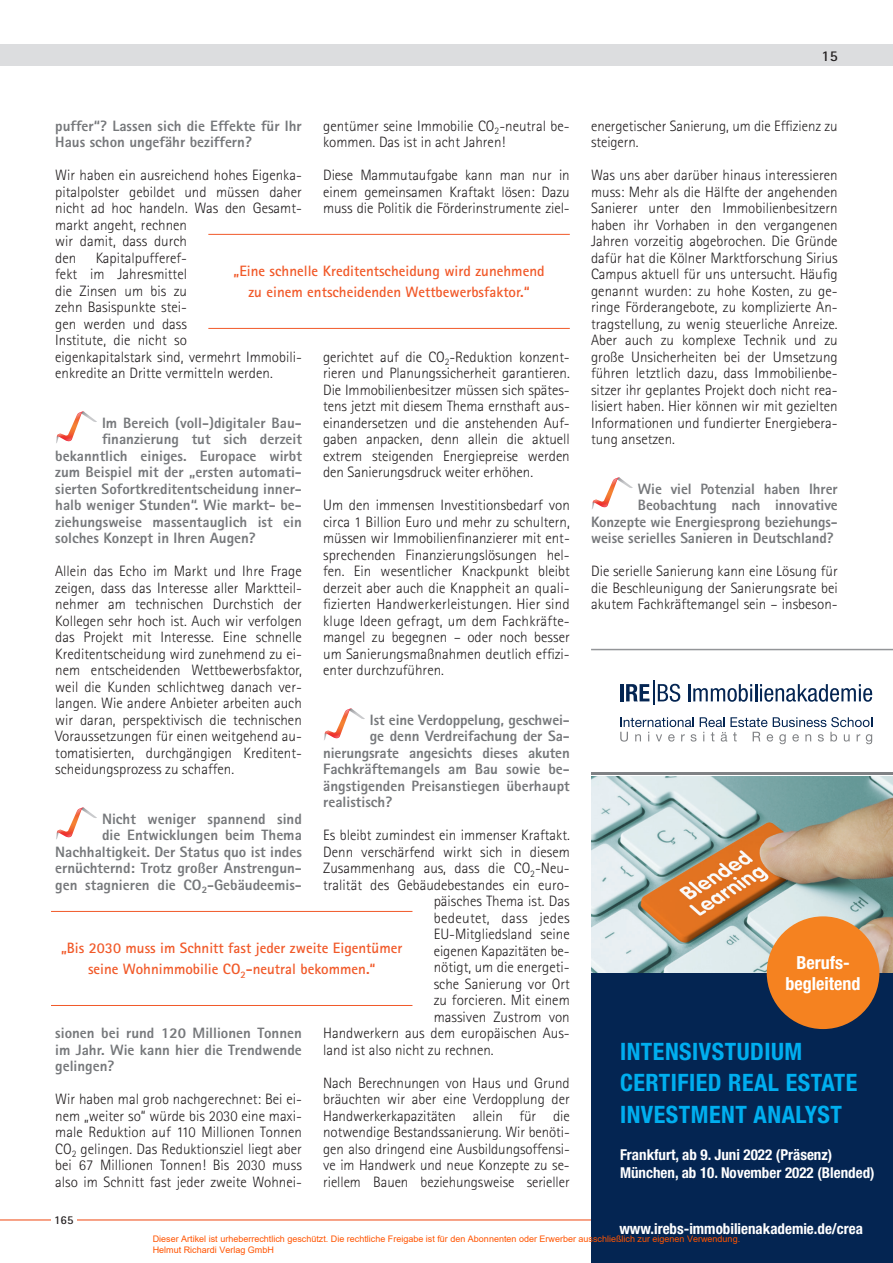
<style>
.page{position:relative;width:893px;height:1263px;background:#fff}
.page>*{position:absolute;margin:0;border:0;box-sizing:border-box;transform-origin:0 0}
.t1{font:700 condensed 24px/31.5px "Helvetica Neue LT Pro";letter-spacing:.02em;color:#00aeef}
.t2{font:700 condensed 18px/21px "Helvetica Neue LT Pro";color:#fff;text-align:center}
.t3{font:300 15px/16.5px "Rotis Sans Serif";color:#231f20;text-align:justify}
.t4{font:800 15px/16.5px "Rotis Sans Serif";color:#76787b;text-align:right}
.t5{font:700 15px/21px "Rotis Sans Serif";color:#f15929;text-align:center}
.t6{font:700 condensed 15px/18px "Helvetica Neue LT Pro";color:#fff}
.t7{font:300 15px "Rotis Sans Serif";letter-spacing:.02em;color:#231f20}
.t8{font:700 15px "Rotis Sans Serif";color:#231f20}
.t9{font:700 12px "Rotis Sans Serif";color:#231f20}
.t10{font:9px/10.8px "Arial";color:#ff5400}
</style>
<div class="page">
<hr style="left:0;top:1219px;width:893px;height:1px;background:#f15929">
<div style="left:0;top:45px;width:893px;height:21px;background:#dcdddf"></div>
<div style="left:51px;top:1214px;width:26px;height:13px;background:#fff"></div>
<svg style="left:56px;top:411px;width:41px;height:32px"></svg>
<svg style="left:56px;top:807px;width:41px;height:32px"></svg>
<svg style="left:324px;top:708px;width:41px;height:32px"></svg>
<svg style="left:592px;top:477px;width:41px;height:32px"></svg>
<hr style="left:208px;top:234px;width:362px;height:1px;background:#f15929">
<hr style="left:208px;top:328px;width:362px;height:1px;background:#f15929">
<hr style="left:51px;top:911px;width:361px;height:1px;background:#f15929">
<hr style="left:51px;top:1005px;width:361px;height:1px;background:#f15929">
<div style="left:591px;top:862px;width:302px;height:401px;background:#042552"></div>
<svg style="left:620px;top:717px;width:252px;height:27px"></svg>
<hr style="left:620px;top:684px;width:3px;height:17px;background:#042552">
<svg style="left:626px;top:681px;width:54px;height:24px"></svg>
<svg style="left:688px;top:684px;width:184px;height:18px"></svg>
<hr style="left:591px;top:772px;width:302px;height:3px;background:#808285">
<img style="left:591px;top:777px;width:302px;height:196px">
<div style="left:767px;top:916px;width:112px;height:113px;background:#f58220;border-radius:50%"></div>
<hr style="left:591px;top:649px;width:302px;height:1px;background:#939598">
<p class="t8" style="left:822px;top:46px;width:18px">15</p>
<p class="t3" style="left:323px;top:117px;width:248px">gentümer seine Immobilie CO<sub>2</sub>-neutral be&shy;kommen. Das ist in acht Jahren!</p>
<p class="t3" style="left:323px;top:167px;width:248px">Diese Mammutaufgabe kann man nur in einem gemeinsamen Kraftakt lösen: Dazu muss die Politik die Förderinstrumente ziel-</p>
<p class="t4" style="left:55px;top:117px;width:248px;text-align:left">puffer“? Lassen sich die Effekte für Ihr<br>Haus schon ungefähr beziffern?</p>
<p class="t3" style="left:55px;top:167px;width:248px;text-align:left">Wir haben ein ausreichend hohes Eigenka&shy;pitalpolster gebildet und müssen daher nicht ad hoc handeln. Was den Gesamt&shy;markt angeht, rechnen<br>wir damit, dass durch<br>den</p>
<p class="t3" style="left:55px;top:249px;width:248px;text-align:left;text-indent:40px">Kapitalpufferef-<br>fekt im Jahresmittel<br>die Zinsen um bis zu<br>zehn Basispunkte stei-<br>gen werden und dass<br>Institute, die nicht so<br>eigenkapitalstark sind, vermehrt Immobili&shy;enkredite an Dritte vermitteln werden.</p>
<p class="t4" style="left:102px;top:414px;width:201px">Im Bereich (voll-)digitaler Bau-</p>
<p class="t4" style="left:102px;top:431px;width:201px">finanzierung tut sich derzeit</p>
<p class="t4" style="left:55px;top:447px;width:248px">bekanntlich einiges. Europace wirbt</p>
<p class="t4" style="left:55px;top:464px;width:248px">zum Beispiel mit der „ersten automati-</p>
<p class="t4" style="left:55px;top:480px;width:248px">sierten Sofortkreditentscheidung inner-</p>
<p class="t4" style="left:55px;top:497px;width:248px">halb weniger Stunden“. Wie markt- be-</p>
<p class="t4" style="left:55px;top:513px;width:248px">ziehungsweise massentauglich ist ein</p>
<p class="t4" style="left:55px;top:530px;width:202px">solches Konzept in Ihren Augen?</p>
<p class="t3" style="left:55px;top:563px;width:248px">Allein das Echo im Markt und Ihre Frage zeigen, dass das Interesse aller Marktteil&shy;nehmer am technischen Durchstich der Kollegen sehr hoch ist. Auch wir verfolgen das Projekt mit Interesse. Eine schnelle Kreditentscheidung wird zunehmend zu ei&shy;nem entscheidenden Wettbewerbsfaktor, weil die Kunden schlichtweg danach ver&shy;langen. Wie andere Anbieter arbeiten auch wir daran, perspektivisch die technischen Voraussetzungen für einen weitgehend au&shy;tomatisierten, durchgängigen Kreditent&shy;scheidungsprozess zu schaffen.</p>
<p class="t4" style="left:55px;top:810px;width:248px">Nicht weniger spannend sind<br>die Entwicklungen beim Thema Nachhaltigkeit. Der Status quo ist indes ernüchternd: Trotz großer Anstrengun&shy;gen stagnieren die CO<sub>2</sub>-Gebäudeemis-</p>
<p class="t5" style="left:234px;top:260px;width:313px">„Eine schnelle Kreditentscheidung wird zunehmend zu einem entscheidenden Wettbewerbsfaktor.“</p>
<p class="t3" style="left:323px;top:348px;width:248px">gerichtet auf die CO<sub>2</sub>--Reduktion konzent&shy;rieren und Planungssicherheit garantieren.<br>Die Immobilienbesitzer müssen sich spätes&shy;tens jetzt mit diesem Thema ernsthaft aus&shy;einandersetzen und die anstehenden Auf&shy;gaben anpacken, denn allein die aktuell extrem steigenden Energiepreise werden den Sanierungsdruck weiter erhöhen.</p>
<p class="t3" style="left:323px;top:497px;width:248px">Um den immensen Investitionsbedarf von circa 1 Billion Euro und mehr zu schultern, müssen wir Immobilienfinanzierer mit ent&shy;sprechenden Finanzierungslösungen hel&shy;fen. Ein wesentlicher Knackpunkt bleibt derzeit aber auch die Knappheit an quali&shy;fizierten Handwerkerleistungen. Hier sind kluge Ideen gefragt, um dem Fachkräfte&shy;mangel zu begegnen – oder noch besser um Sanierungsmaßnahmen deutlich effizi&shy;enter durchzuführen.</p>
<p class="t4" style="left:370px;top:711px;width:200px">Ist eine Verdoppelung, geschwei-</p>
<p class="t4" style="left:370px;top:728px;width:201px">ge denn Verdreifachung der Sa-</p>
<p class="t4" style="left:323px;top:744px;width:248px">nierungsrate angesichts dieses akuten</p>
<p class="t4" style="left:323px;top:761px;width:248px">Fachkräftemangels am Bau sowie be-</p>
<p class="t4" style="left:323px;top:777px;width:248px">ängstigenden Preisanstiegen überhaupt</p>
<p class="t4" style="left:323px;top:794px;width:71px">realistisch?</p>
<p class="t3" style="left:323px;top:827px;width:248px">Es bleibt zumindest ein immenser Kraftakt.</p>
<p class="t3" style="left:323px;top:843px;width:248px">Denn verschärfend wirkt sich in diesem</p>
<p class="t3" style="left:323px;top:860px;width:248px">Zusammenhang aus, dass die CO<sub>2</sub>-Neu-</p>
<p class="t3" style="left:323px;top:876px;width:248px">tralität des Gebäudebestandes ein euro-</p>
<p class="t3" style="left:434px;top:893px;width:138px">päisches Thema ist. Das</p>
<p class="t7" style="left:434px;top:909px;width:138px">bedeutet, dass jedes</p>
<p class="t3" style="left:434px;top:926px;width:138px">EU-Mitgliedsland seine</p>
<p class="t3" style="left:434px;top:942px;width:136px">eigenen Kapazitäten be-</p>
<p class="t3" style="left:434px;top:959px;width:138px">nötigt, um die energeti-</p>
<p class="t3" style="left:434px;top:975px;width:138px">sche Sanierung vor Ort</p>
<p class="t3" style="left:434px;top:992px;width:138px">zu forcieren. Mit einem</p>
<p class="t3" style="left:434px;top:1008px;width:138px">massiven Zustrom von</p>
<p class="t3" style="left:323px;top:1025px;width:248px">Handwerkern aus dem europäischen Aus-</p>
<p class="t3" style="left:323px;top:1041px;width:172px">land ist also nicht zu rechnen.</p>
<p class="t3" style="left:323px;top:1074px;width:248px">Nach Berechnungen von Haus und Grund bräuchten wir aber eine Verdopplung der Handwerkerkapazitäten allein für die notwendige Bestandssanierung. Wir benöti&shy;gen also dringend eine Ausbildungsoffensi&shy;ve im Handwerk und neue Konzepte zu se&shy;riellem Bauen beziehungsweise serieller</p>
<p class="t5" style="left:61px;top:937px;width:343px">„Bis 2030 muss im Schnitt fast jeder zweite Eigentümer seine Wohnimmobilie CO<sub>2</sub>-neutral bekommen.“</p>
<p class="t4" style="left:55px;top:1025px;width:248px;text-align:justify">sionen bei rund 120 Millionen Tonnen im Jahr. Wie kann hier die Trendwende gelingen?</p>
<p class="t3" style="left:55px;top:1091px;width:248px">Wir haben mal grob nachgerechnet: Bei ei&shy;nem „weiter so“ würde bis 2030 eine maxi&shy;male Reduktion auf 110 Millionen Tonnen CO<sub>2</sub> gelingen. Das Reduktionsziel liegt aber bei 67 Millionen Tonnen! Bis 2030 muss also im Schnitt fast jeder zweite Wohnei-</p>
<p class="t3" style="left:591px;top:117px;width:248px">energetischer Sanierung, um die Effizienz zu steigern.</p>
<p class="t3" style="left:591px;top:167px;width:248px">Was uns aber darüber hinaus interessieren muss: Mehr als die Hälfte der angehenden Sanierer unter den Immobilienbesitzern haben ihr Vorhaben in den vergangenen Jahren vorzeitig abgebrochen. Die Gründe dafür hat die Kölner Marktforschung Sirius Campus aktuell für uns untersucht. Häufig genannt wurden: zu hohe Kosten, zu ge&shy;ringe Förderangebote, zu komplizierte An&shy;tragstellung, zu wenig steuerliche Anreize.<br>Aber auch zu komplexe Technik und zu große Unsicherheiten bei der Umsetzung führen letztlich dazu, dass Immobilienbe&shy;sitzer ihr geplantes Projekt doch nicht rea&shy;lisiert haben. Hier können wir mit gezielten Informationen und fundierter Energiebera&shy;tung ansetzen.</p>
<p class="t4" style="left:591px;top:480px;width:248px">Wie viel Potenzial haben Ihrer Beobachtung nach innovative Konzepte wie Energiesprong beziehungs&shy;weise serielles Sanieren in Deutschland?</p>
<p class="t3" style="left:591px;top:563px;width:248px">Die serielle Sanierung kann eine Lösung für die Beschleunigung der Sanierungsrate bei akutem Fachkräftemangel sein – insbeson-</p>
<p class="t2" style="left:785px;top:952px;width:76px">Berufs&shy;begleitend</p>
<h1 class="t1" style="left:620px;top:1036px;width:239px">INTENSIVSTUDIUM<br>CERTIFIED REAL ESTATE<br>INVESTMENT ANALYST</h1>
<p class="t6" style="left:620px;top:1145px;width:256px">Frankfurt, ab 9. Juni 2022 (Präsenz)<br>München, ab 10. November 2022 (Blended)</p>
<p class="t9" style="left:54px;top:1212px;width:21px">165</p>
<p class="t6" style="left:619px;top:1220px;width:245px">www.irebs-immobilienakademie.de/crea</p>
<p class="t10" style="left:153px;top:1233px;width:589px">Dieser Artikel ist urheberrechtlich geschützt. Die rechtliche Freigabe ist für den Abonnenten oder Erwerber ausschließlich zur eigenen Verwendung.<br>Helmut Richardi Verlag GmbH</p>
</div>
